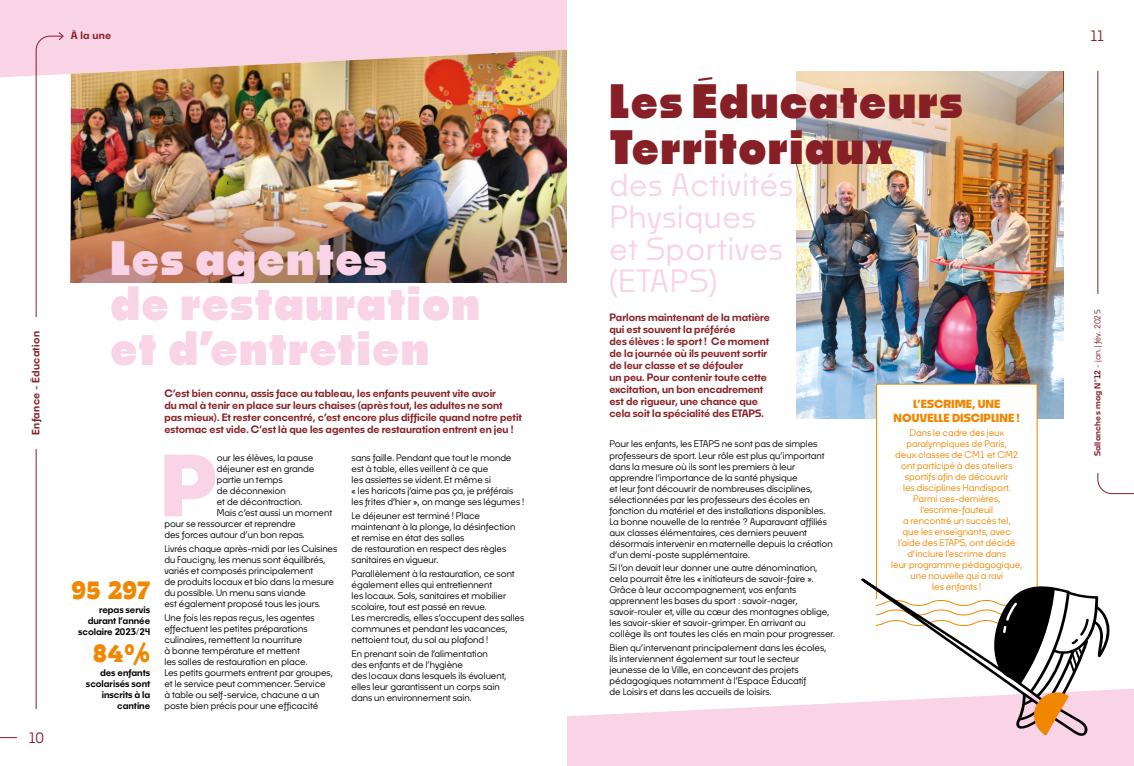
<style>
.page{position:relative;width:1134px;height:766px;background:#fff}
.page>*{position:absolute;margin:0;border:0;box-sizing:border-box;transform-origin:0 0}
.Texte_courant_01{font:700 82.3px "Noka";color:#f9d3e6}
.Titre{font:900 45px/45px "Noka";letter-spacing:.03em;color:#f9d3e6}
.Titre-2{font:900 45px/46px "Noka";letter-spacing:.03em;color:#861f26}
.Suite_du_titre{font:500 30px "Noka";letter-spacing:.03em;color:#f9d3e6}
.t1{font:800 27px "Tarif";letter-spacing:-.005em;color:#f18700}
.N__de_page{font:500 14px "Noka";color:#861f26}
.t2{font:700 11px/14px "Noka";color:#f18700;text-align:center}
.Chapô{font:600 10px/12px "Noka";color:#861f26}
.rubrique{font:600 10px "Noka";letter-spacing:.03em;color:#861f26}
.Texte_courant_01-2{font:500 9px/11px "Noka";color:#000}
.t3{font:500 9px/11px "Noka";color:#f18700;text-align:center}
.t4{font:600 9px/11px "Noka";color:#000;text-align:right}
.t5{font:600 8px "Noka";letter-spacing:.03em;color:#861f26}
.s1{font-weight:500}
</style>
<div class="page">
<div style="left:0;top:0;width:567px;height:78px;background:#f9d3e6"></div>
<svg style="left:567px;top:688px;width:567px;height:77px;fill:#f9d3e6"></svg>
<img style="left:71px;top:50px;width:496px;height:132px">
<img style="left:71px;top:182px;width:496px;height:101px">
<img style="left:797px;top:172px;width:266px;height:246px">
<div style="left:876px;top:384px;width:161px;height:228px;background:#fff"></div>
<div style="left:876px;top:383px;width:161px;height:230px;border:1px solid #f18700"></div>
<img style="left:797px;top:71px;width:266px;height:101px">
<svg style="left:860px;top:577px;width:250px;height:159px"></svg>
<svg style="left:1097px;top:70px;width:37px;height:424px"></svg>
<svg style="left:0;top:35px;width:64px;height:703px"></svg>
<svg style="left:58px;top:31px;width:7px;height:10px"></svg>
<div style="left:17px;top:317px;width:37px;height:131px;background:#fff"></div>
<div style="left:17px;top:709px;width:39px;height:56px;background:#fff"></div>
<div style="left:1080px;top:294px;width:35px;height:178px;background:#fff"></div>
<p class="rubrique" style="left:30px;top:434px;width:105px;rotate:-90deg">Enfance - Éducation</p>
<p class="N__de_page" style="left:28px;top:729px;width:17px">10</p>
<p class="rubrique" style="left:71px;top:29px;width:42px">À la une</p>
<p class="N__de_page" style="left:1090px;top:27px;width:17px">11</p>
<p class="Titre" style="left:111px;top:234px;width:371px">Les agentes<br>de restauration et d’entretien</p>
<p class="t1" style="left:72px;top:573px;width:80px">95 297</p>
<p class="t4" style="left:78px;top:603px;width:74px">repas servis durant l’année scolaire 2023/24</p>
<p class="t1" style="left:93px;top:636px;width:59px">84%</p>
<p class="t4" style="left:86px;top:667px;width:66px">des enfants scolarisés sont inscrits à la cantine</p>
<p class="Chapô" style="left:164px;top:387px;width:359px">C’est bien connu, assis face au tableau, les enfants peuvent vite avoir<br>du mal à tenir en place sur leurs chaises (après tout, les adultes ne sont pas mieux). Et rester concentré, c’est encore plus difficile quand notre petit estomac est vide. C’est là que les agentes de restauration entrent en jeu !</p>
<p class="Texte_courant_01" style="left:160px;top:433px;width:58px">P</p>
<p class="Texte_courant_01-2" style="left:217px;top:452px;width:98px">our les élèves, la pause</p>
<p class="Texte_courant_01-2" style="left:217px;top:463px;width:99px">déjeuner est en grande</p>
<p class="Texte_courant_01-2" style="left:217px;top:474px;width:67px">partie un temps</p>
<p class="Texte_courant_01-2" style="left:217px;top:485px;width:71px">de déconnexion</p>
<p class="Texte_courant_01-2" style="left:217px;top:496px;width:87px">et de décontraction.</p>
<p class="Texte_courant_01-2" style="left:217px;top:507px;width:117px">Mais c’est aussi un moment</p>
<p class="Texte_courant_01-2" style="left:164px;top:518px;width:133px">pour se ressourcer et reprendre</p>
<p class="Texte_courant_01-2" style="left:164px;top:529px;width:142px">des forces autour d’un bon repas.</p>
<p class="Texte_courant_01-2" style="left:164px;top:543px;width:174px">Livrés chaque après-midi par les Cuisines du Faucigny, les menus sont équilibrés, variés et composés principalement<br>de produits locaux et bio dans la mesure du possible. Un menu sans viande<br>est également proposé tous les jours.</p>
<p class="Texte_courant_01-2" style="left:164px;top:612px;width:170px">Une fois les repas reçus, les agentes effectuent les petites préparations culinaires, remettent la nourriture<br>à bonne température et mettent<br>les salles de restauration en place.<br>Les petits gourmets entrent par groupes, et le service peut commencer. Service à table ou self-service, chacune a un poste bien précis pour une efficacité</p>
<p class="Texte_courant_01-2" style="left:351px;top:452px;width:174px">sans faille. Pendant que tout le monde est à table, elles veillent à ce que<br>les assiettes se vident. Et même si<br>« les haricots j’aime pas ça, je préférais les frites d’hier », on mange ses légumes !</p>
<p class="Texte_courant_01-2" style="left:351px;top:510px;width:165px">Le déjeuner est terminé ! Place maintenant à la plonge, la désinfection et remise en état des salles<br>de restauration en respect des règles sanitaires en vigueur.</p>
<p class="Texte_courant_01-2" style="left:351px;top:568px;width:174px">Parallèlement à la restauration, ce sont également elles qui entretiennent<br>les locaux. Sols, sanitaires et mobilier scolaire, tout est passé en revue.<br>Les mercredis, elles s’occupent des salles communes et pendant les vacances, nettoient tout, du sol au plafond !</p>
<p class="Texte_courant_01-2" style="left:351px;top:647px;width:156px">En prenant soin de l’alimentation<br>des enfants et de l’hygiène<br>des locaux dans lesquels ils évoluent, elles leur garantissent un corps sain dans un environnement sain.</p>
<p class="Titre-2" style="left:609px;top:77px;width:355px">Les Éducateurs<br>Territoriaux</p>
<p class="Suite_du_titre" style="left:609px;top:166px;width:185px">des Activités</p>
<p class="Suite_du_titre" style="left:609px;top:198px;width:148px">Physiques</p>
<p class="Suite_du_titre" style="left:609px;top:230px;width:175px">et Sportives</p>
<p class="Suite_du_titre" style="left:609px;top:262px;width:109px">(ETAPS)</p>
<p class="Chapô" style="left:609px;top:311px;width:162px">Parlons maintenant de la matière qui est souvent la préférée<br>des élèves : le sport ! Ce moment de la journée où ils peuvent sortir de leur classe et se défouler<br>un peu. Pour contenir toute cette excitation, un bon encadrement est de rigueur, une chance que cela soit la spécialité des ETAPS.</p>
<p class="Texte_courant_01-2" style="left:609px;top:438px;width:225px">Pour les enfants, les ETAPS ne sont pas de simples professeurs de sport. Leur rôle est plus qu’important dans la mesure où ils sont les premiers à leur apprendre l’importance de la santé physique<br>et leur font découvrir de nombreuses disciplines, sélectionnées par les professeurs des écoles en fonction du matériel et des installations disponibles.<br>La bonne nouvelle de la rentrée ? Auparavant affiliés aux classes élémentaires, ces derniers peuvent désormais intervenir en maternelle depuis la création d’un demi-poste supplémentaire.</p>
<p class="Texte_courant_01-2" style="left:609px;top:562px;width:227px">Si l’on devait leur donner une autre dénomination, cela pourrait être les « initiateurs de savoir-faire ».<br>Grâce à leur accompagnement, vos enfants apprennent les bases du sport : savoir-nager, savoir‑rouler et, ville au cœur des montagnes oblige, les savoir-skier et savoir-grimper. En arrivant au collège ils ont toutes les clés en main pour progresser.</p>
<p class="Texte_courant_01-2" style="left:609px;top:642px;width:218px">Bien qu’intervenant principalement dans les écoles, ils interviennent également sur tout le secteur jeunesse de la Ville, en concevant des projets pédagogiques notamment à l’Espace Éducatif<br>de Loisirs et dans les accueils de loisirs.</p>
<p class="t2" style="left:894px;top:396px;width:128px">L’ESCRIME, UNE<br>NOUVELLE DISCIPLINE !</p>
<p class="t3" style="left:891px;top:426px;width:133px">Dans le cadre des jeux paralympiques de Paris,<br>deux classes de CM1 et CM2 ont participé à des ateliers sportifs afin de découvrir<br>les disciplines Handisport.<br>Parmi ces‑dernières, l’escrime‑fauteuil<br>a rencontré un succès tel,<br>que les enseignants, avec l’aide des ETAPS, ont décidé d’inclure l’escrime dans<br>leur programme pédagogique, une nouvelle qui a ravi<br>les enfants !</p>
<p class="t5" style="left:1092px;top:456px;width:148px;rotate:-90deg">Sallanches mag N°12 <span class="s1">- jan.|fév. 2025</span></p>
</div>
